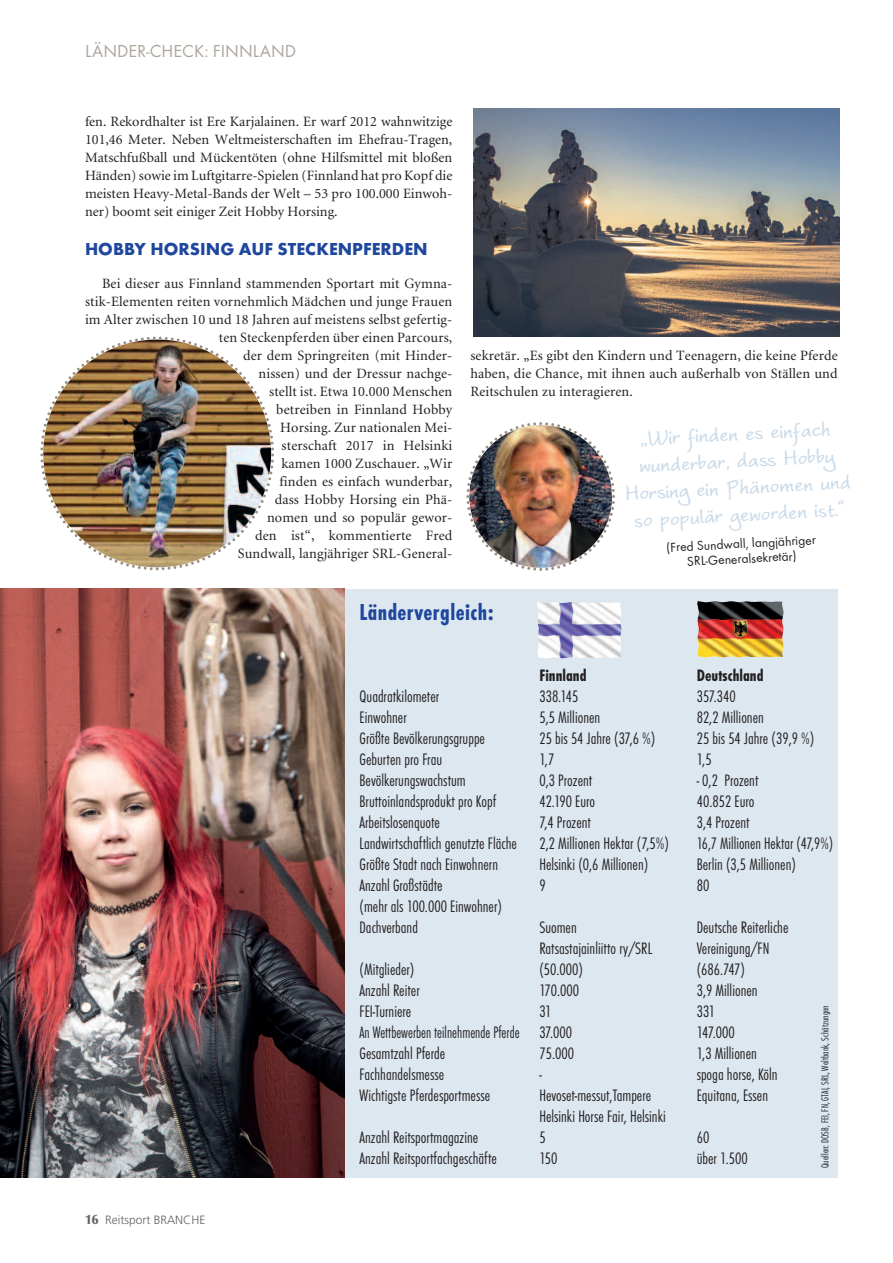
<style>
.page{position:relative;width:893px;height:1263px;background:#fff}
.page>*{position:absolute;margin:0;border:0;box-sizing:border-box;transform-origin:0 0}
.t1{font:700 27px/27px "Worstveld Sling";color:#cadbea;text-align:center;scale:1.1 1}
.t2{font:700 24px "Function Cond";letter-spacing:.015em;color:#20479e}
.t3{font:800 18px "Function LH";color:#20479e}
.t4{font:18px "Function";color:#ada69c}
.t5{font:300 17.25px/21px "Function Cond LH";color:#231f20}
.t6{font:300 17.25px "Function Cond LH";color:#231f20;scale:.9 1}
.t7{font:700 17.25px "Function Cond";color:#231f20}
.t8{font:14.25px/18px "Minion";letter-spacing:.01em;color:#231f20;text-align:justify}
.t9{font:13.5px/15px "Function";color:#231f20;text-align:center}
.t10{font:300 12px "Frutiger";color:#636366}
.t11{font:300 10.5px "Function Cond LH";color:#231f20}
.s1{font-family:"Optima LT";font-weight:900;font-size:13.5px}
</style>
<div class="page">
<div style="left:345px;top:589px;width:493px;height:589px;background:#dce7ef"></div>
<img style="left:537px;top:602px;width:84px;height:56px">
<img style="left:697px;top:601px;width:86px;height:56px">
<img style="left:0;top:589px;width:345px;height:589px">
<img style="left:473px;top:108px;width:366px;height:228px">
<img style="left:40px;top:336px;width:234px;height:235px">
<img style="left:466px;top:422px;width:149px;height:149px">
<p class="t4" style="left:85px;top:40px;width:213px">LÄNDER-CHECK: FINNLAND</p>
<p class="t8" style="left:85px;top:114px;width:369px">fen. Rekordhalter ist Ere Karjalainen. Er warf 2012 wahnwitzige 101,46 Meter. Neben Weltmeisterschaften im Ehefrau-Tragen, Matschfußball und Mückentöten (ohne Hilfsmittel mit bloßen Händen) sowie im Luftgitarre-Spielen (Finnland hat pro Kopf die meisten Heavy-Metal-Bands der Welt – 53 pro 100.000 Einwoh&shy;ner) boomt seit einiger Zeit Hobby Horsing.</p>
<p class="t3" style="left:85px;top:238px;width:344px">HOBBY HORSING AUF STECKENPFERDEN</p>
<p class="t8" style="left:85px;top:276px;width:369px;text-align:right">Bei dieser aus Finnland stammenden Sportart mit Gymna&shy;stik-Elementen reiten vornehmlich Mädchen und junge Frauen im Alter zwischen 10 und 18 Jahren auf meistens selbst gefertig&shy;ten Steckenpferden über einen Parcours,<br>der dem Springreiten (mit Hinder-<br>nissen) und der Dressur nachge-<br>stellt ist. Etwa 10.000 Menschen<br>betreiben in Finnland Hobby<br>Horsing. Zur nationalen Mei-<br>sterschaft 2017 in Helsinki<br>kamen 1000 Zuschauer. „Wir<br>finden es einfach wunderbar,<br>dass Hobby Horsing ein Phä-<br>nomen und so populär gewor-<br>den ist“, kommentierte Fred<br>Sundwall, langjähriger SRL-General-</p>
<p class="t8" style="left:470px;top:348px;width:369px">sekretär. „Es gibt den Kindern und Teenagern, die keine Pferde haben, die Chance, mit ihnen auch außerhalb von Ställen und Reitschulen zu interagieren.</p>
<h1 class="t1" style="left:622px;top:428px;width:207px;rotate:-3deg">„Wir finden es einfach wunderbar, dass Hobby<br>Horsing ein Phänomen und so populär geworden ist.“</h1>
<p class="t9" style="left:666px;top:540px;width:151px;rotate:-3deg">(Fred Sundwall, langjähriger<br>SRL-Generalsekretär)</p>
<h2 class="t2" style="left:360px;top:597px;width:136px">Ländervergleich:</h2>
<p class="t7" style="left:539px;top:665px;width:49px">Finnland</p>
<p class="t7" style="left:697px;top:665px;width:68px">Deutschland</p>
<p class="t5" style="left:360px;top:686px;width:81px">Quadratkilometer</p>
<p class="t5" style="left:539px;top:686px;width:41px">338.145</p>
<p class="t5" style="left:697px;top:686px;width:41px">357.340</p>
<p class="t5" style="left:360px;top:707px;width:49px">Einwohner</p>
<p class="t5" style="left:539px;top:707px;width:62px">5,5 Millionen</p>
<p class="t5" style="left:697px;top:707px;width:69px">82,2 Millionen</p>
<p class="t5" style="left:360px;top:728px;width:127px">Größte Bevölkerungsgruppe</p>
<p class="t5" style="left:539px;top:728px;width:118px">25 bis 54 Jahre (37,6 %)</p>
<p class="t5" style="left:697px;top:728px;width:119px">25 bis 54 Jahre (39,9 %)</p>
<p class="t5" style="left:360px;top:749px;width:84px">Geburten pro Frau</p>
<p class="t5" style="left:539px;top:749px;width:16px">1,7</p>
<p class="t5" style="left:697px;top:749px;width:16px">1,5</p>
<p class="t5" style="left:360px;top:770px;width:108px">Bevölkerungswachstum</p>
<p class="t5" style="left:539px;top:770px;width:55px">0,3 Prozent</p>
<p class="t5" style="left:697px;top:770px;width:63px">- 0,2 Prozent</p>
<p class="t5" style="left:360px;top:791px;width:138px">Bruttoinlandsprodukt pro Kopf</p>
<p class="t5" style="left:539px;top:791px;width:57px">42.190 Euro</p>
<p class="t5" style="left:697px;top:791px;width:59px">40.852 Euro</p>
<p class="t5" style="left:360px;top:812px;width:82px">Arbeitslosenquote</p>
<p class="t5" style="left:539px;top:812px;width:53px">7,4 Prozent</p>
<p class="t5" style="left:697px;top:812px;width:55px">3,4 Prozent</p>
<p class="t5" style="left:360px;top:833px;width:159px">Landwirtschaftlich genutzte Fläche</p>
<p class="t5" style="left:539px;top:833px;width:131px">2,2 Millionen Hektar (7,5%)</p>
<p class="t5" style="left:697px;top:833px;width:138px">16,7 Millionen Hektar (47,9%)</p>
<p class="t5" style="left:360px;top:854px;width:140px">Größte Stadt nach Einwohnern</p>
<p class="t5" style="left:539px;top:854px;width:110px">Helsinki (0,6 Millionen)</p>
<p class="t5" style="left:697px;top:854px;width:101px">Berlin (3,5 Millionen)</p>
<p class="t5" style="left:360px;top:875px;width:85px">Anzahl Großstädte</p>
<p class="t5" style="left:539px;top:875px;width:8px">9</p>
<p class="t5" style="left:697px;top:875px;width:14px">80</p>
<p class="t5" style="left:360px;top:896px;width:144px">(mehr als 100.000 Einwohner)<br>Dachverband</p>
<p class="t5" style="left:539px;top:917px;width:39px">Suomen</p>
<p class="t5" style="left:697px;top:917px;width:93px">Deutsche Reiterliche</p>
<p class="t5" style="left:539px;top:938px;width:114px">Ratsastajainliitto ry/SRL</p>
<p class="t5" style="left:697px;top:938px;width:74px">Vereinigung/FN</p>
<p class="t10" style="left:85px;top:1215px;width:122px"><span class="s1">16</span> Reitsport BRANCHE</p>
<p class="t5" style="left:360px;top:959px;width:56px">(Mitglieder)</p>
<p class="t5" style="left:539px;top:959px;width:45px">(50.000)</p>
<p class="t5" style="left:697px;top:959px;width:50px">(686.747)</p>
<p class="t5" style="left:360px;top:980px;width:62px">Anzahl Reiter</p>
<p class="t5" style="left:539px;top:980px;width:41px">170.000</p>
<p class="t5" style="left:697px;top:980px;width:62px">3,9 Millionen</p>
<p class="t5" style="left:360px;top:1001px;width:53px">FEI-Turniere</p>
<p class="t5" style="left:539px;top:1001px;width:14px">31</p>
<p class="t5" style="left:697px;top:1001px;width:20px">331</p>
<p class="t6" style="left:360px;top:1022px;width:238px">An Wettbewerben teilnehmende Pferde 37.000</p>
<p class="t5" style="left:697px;top:1022px;width:40px">147.000</p>
<p class="t5" style="left:360px;top:1043px;width:87px">Gesamtzahl Pferde</p>
<p class="t5" style="left:539px;top:1043px;width:36px">75.000</p>
<p class="t5" style="left:697px;top:1043px;width:62px">1,3 Millionen</p>
<p class="t5" style="left:360px;top:1064px;width:86px">Fachhandelsmesse</p>
<p class="t5" style="left:539px;top:1064px;width:4px">-</p>
<p class="t5" style="left:697px;top:1064px;width:82px">spoga horse, Köln</p>
<p class="t5" style="left:360px;top:1085px;width:132px">Wichtigste Pferdesportmesse</p>
<p class="t5" style="left:539px;top:1085px;width:113px">Hevoset-messut,Tampere</p>
<p class="t5" style="left:697px;top:1085px;width:73px">Equitana, Essen</p>
<p class="t5" style="left:539px;top:1106px;width:128px">Helsinki Horse Fair, Helsinki</p>
<p class="t5" style="left:360px;top:1127px;width:120px">Anzahl Reitsportmagazine</p>
<p class="t5" style="left:539px;top:1127px;width:8px">5</p>
<p class="t5" style="left:697px;top:1127px;width:14px">60</p>
<p class="t5" style="left:360px;top:1148px;width:139px">Anzahl Reitsportfachgeschäfte</p>
<p class="t5" style="left:539px;top:1148px;width:19px">150</p>
<p class="t5" style="left:697px;top:1148px;width:53px">über 1.500</p>
<p class="t11" style="left:819px;top:1168px;width:164px;rotate:-90deg">Quellen: DOSB, FEI, FN, GTAI, SRL, Weltbank, Schätzungen</p>
</div>
